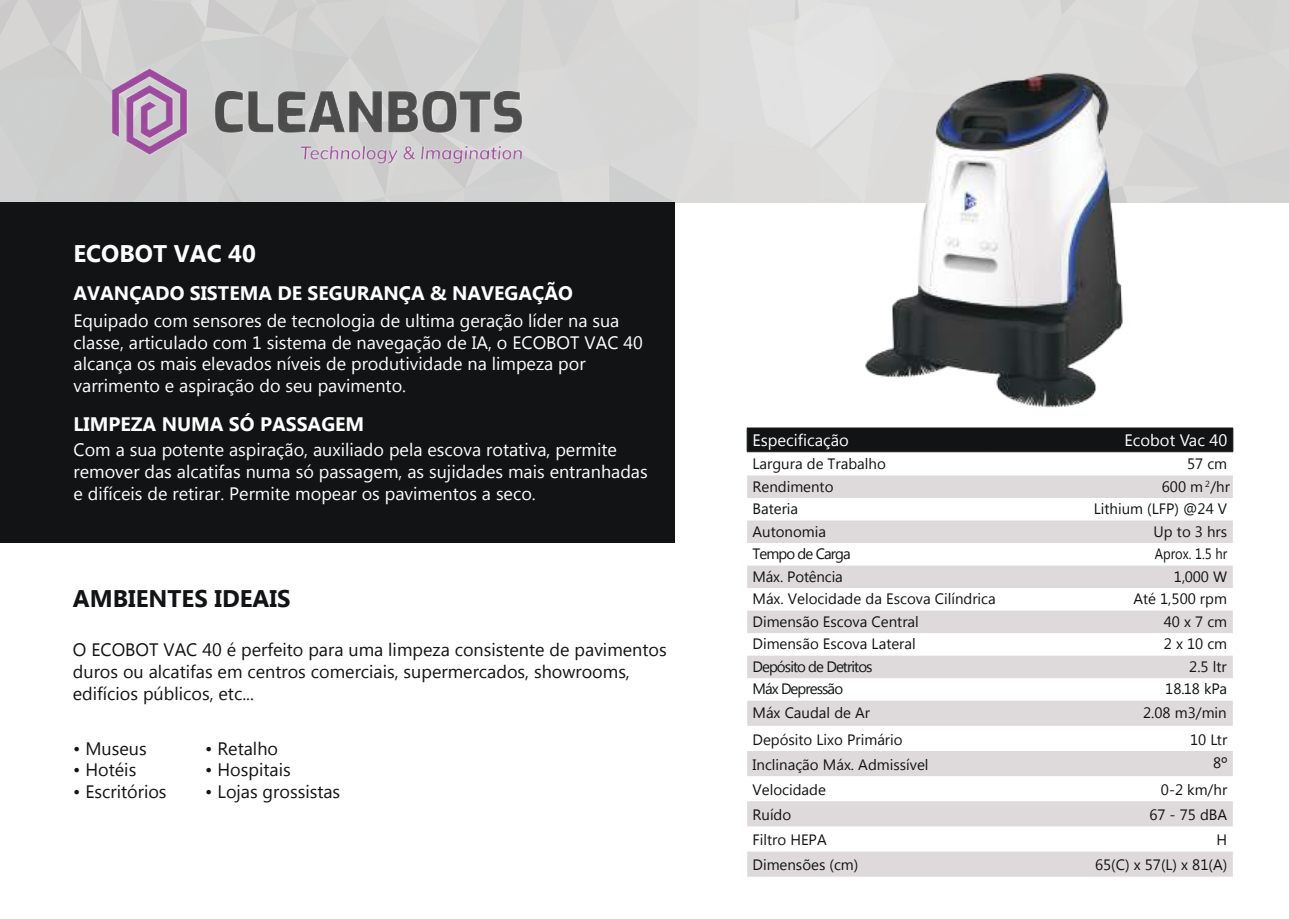
<style>
.page{position:relative;width:1289px;height:919px;background:#fff}
.page>*{position:absolute;margin:0;border:0;box-sizing:border-box;transform-origin:0 0}
.t1{font:700 24px "Microsoft Tai Le";color:#121314}
.t2{font:700 24px "Microsoft Tai Le";color:#fff}
.t3{font:700 19.5px "Microsoft Tai Le";color:#fff}
.t4{font:18px/21.6px "Microsoft Tai Le";color:#fff}
.t5{font:18px/21.6px "Microsoft Tai Le";color:#121314}
.t6{font:16.5px "Microsoft Tai Le";color:#fff}
.t7{font:15px/22.5px "Microsoft Tai Le";color:#121314;text-align:right}
.t8{font:15px "Microsoft Tai Le";letter-spacing:-.06em;color:#121314}
.t9{font:15px "Microsoft Tai Le";color:#121314;scale:.86 1}
</style>
<div class="page">
<div style="left:0;top:202px;width:674px;height:340px;background:#121314"></div>
<svg style="left:747px;top:475px;width:485px;height:401px;fill:#dedadb"></svg>
<hr style="left:747px;top:427px;width:243px;height:1px;background:#121314">
<hr style="left:990px;top:427px;width:242px;height:1px;background:#121314">
<div style="left:747px;top:428px;width:486px;height:23px;background:#121314"></div>
<hr style="left:747px;top:451px;width:243px;height:1px;background:#121314">
<hr style="left:990px;top:451px;width:242px;height:1px;background:#121314">
<img style="left:74px;top:30px;width:486px;height:172px">
<img style="left:817px;top:57px;width:349px;height:351px">
<h1 class="t2" style="left:74px;top:240px;width:184px">ECOBOT VAC 40</h1>
<p class="t3" style="left:74px;top:282px;width:501px">AVANÇADO SISTEMA DE SEGURANÇA &amp; NAVEGAÇÃO</p>
<p class="t4" style="left:74px;top:311px;width:571px">Equipado com sensores de tecnologia de ultima geração líder na sua classe, articulado com 1 sistema de navegação de IA, o ECOBOT VAC 40 alcança os mais elevados níveis de produtividade na limpeza por varrimento e aspiração do seu pavimento.</p>
<p class="t3" style="left:74px;top:412px;width:292px">LIMPEZA NUMA SÓ PASSAGEM</p>
<p class="t4" style="left:74px;top:440px;width:575px">Com a sua potente aspiração, auxiliado pela escova rotativa, permite remover das alcatifas numa só passagem, as sujidades mais entranhadas e difíceis de retirar. Permite mopear os pavimentos a seco.</p>
<h1 class="t1" style="left:73px;top:584px;width:219px">AMBIENTES IDEAIS</h1>
<p class="t5" style="left:73px;top:640px;width:595px">O ECOBOT VAC 40 é perfeito para uma limpeza consistente de pavimentos duros ou alcatifas em centros comerciais, supermercados, showrooms, edifícios públicos, etc...</p>
<p class="t5" style="left:73px;top:738px;width:75px">• Museus</p>
<p class="t5" style="left:73px;top:760px;width:65px">• Hotéis</p>
<p class="t5" style="left:73px;top:782px;width:95px">• Escritórios</p>
<p class="t5" style="left:205px;top:738px;width:74px">• Retalho</p>
<p class="t5" style="left:205px;top:760px;width:87px">• Hospitais</p>
<p class="t5" style="left:205px;top:782px;width:136px">• Lojas grossistas</p>
<p class="t6" style="left:752px;top:431px;width:98px">Especificação</p>
<p class="t6" style="left:1124px;top:431px;width:104px">Ecobot Vac 40</p>
<p class="t7" style="left:752px;top:453px;width:135px">Largura de Trabalho</p>
<p class="t7" style="left:1161px;top:453px;width:70px">57 cm<br>600 m <sup>2</sup>/hr</p>
<p class="t7" style="left:752px;top:498px;width:47px">Bateria</p>
<p class="t7" style="left:1093px;top:498px;width:135px">Lithium (LFP) @24 V</p>
<p class="t7" style="left:752px;top:521px;width:75px">Autonomia</p>
<p class="t7" style="left:1153px;top:521px;width:75px">Up to 3 hrs</p>
<p class="t8" style="left:752px;top:545px;width:100px">Tempo de Carga</p>
<p class="t9" style="left:1154px;top:545px;width:86px">Aprox. 1.5 hr</p>
<p class="t7" style="left:752px;top:566px;width:92px">Máx. Potência</p>
<p class="t7" style="left:1173px;top:566px;width:55px">1,000 W</p>
<p class="t7" style="left:752px;top:588px;width:245px">Máx. Velocidade da Escova Cilíndrica</p>
<p class="t7" style="left:1133px;top:588px;width:95px">Até 1,500 rpm</p>
<p class="t7" style="left:752px;top:611px;width:168px">Dimensão Escova Central</p>
<p class="t7" style="left:1163px;top:611px;width:65px">40 x 7 cm</p>
<p class="t7" style="left:752px;top:633px;width:165px">Dimensão Escova Lateral</p>
<p class="t7" style="left:1163px;top:633px;width:65px">2 x 10 cm</p>
<p class="t8" style="left:752px;top:658px;width:122px">Depósito de Detritos</p>
<p class="t7" style="left:1189px;top:656px;width:39px">2.5 ltr</p>
<p class="t8" style="left:752px;top:680px;width:92px">Máx Depressão</p>
<p class="t7" style="left:1165px;top:678px;width:63px">18.18 kPa</p>
<p class="t7" style="left:752px;top:702px;width:119px">Máx Caudal de Ar</p>
<p class="t7" style="left:1143px;top:702px;width:85px">2.08 m3/min</p>
<p class="t7" style="left:752px;top:728px;width:152px">Depósito Lixo Primário</p>
<p class="t7" style="left:1189px;top:728px;width:39px">10 Ltr</p>
<p class="t7" style="left:752px;top:754px;width:177px">Inclinação Máx. Admissível</p>
<p class="t7" style="left:1213px;top:752px;width:16px">8º</p>
<p class="t7" style="left:752px;top:777px;width:75px;line-height:25px;text-align:left">Velocidade<br>Ruído</p>
<p class="t7" style="left:752px;top:476px;width:83px">Rendimento</p>
<p class="t7" style="left:1160px;top:778px;width:68px">0-2 km/hr</p>
<p class="t7" style="left:1149px;top:804px;width:79px">67 - 75 dBA</p>
<p class="t7" style="left:752px;top:829px;width:76px">Filtro HEPA</p>
<p class="t7" style="left:1216px;top:829px;width:12px">H</p>
<p class="t7" style="left:752px;top:854px;width:107px">Dimensões (cm)</p>
<p class="t7" style="left:1095px;top:854px;width:134px">65(C) x 57(L) x 81(A)</p>
</div>
